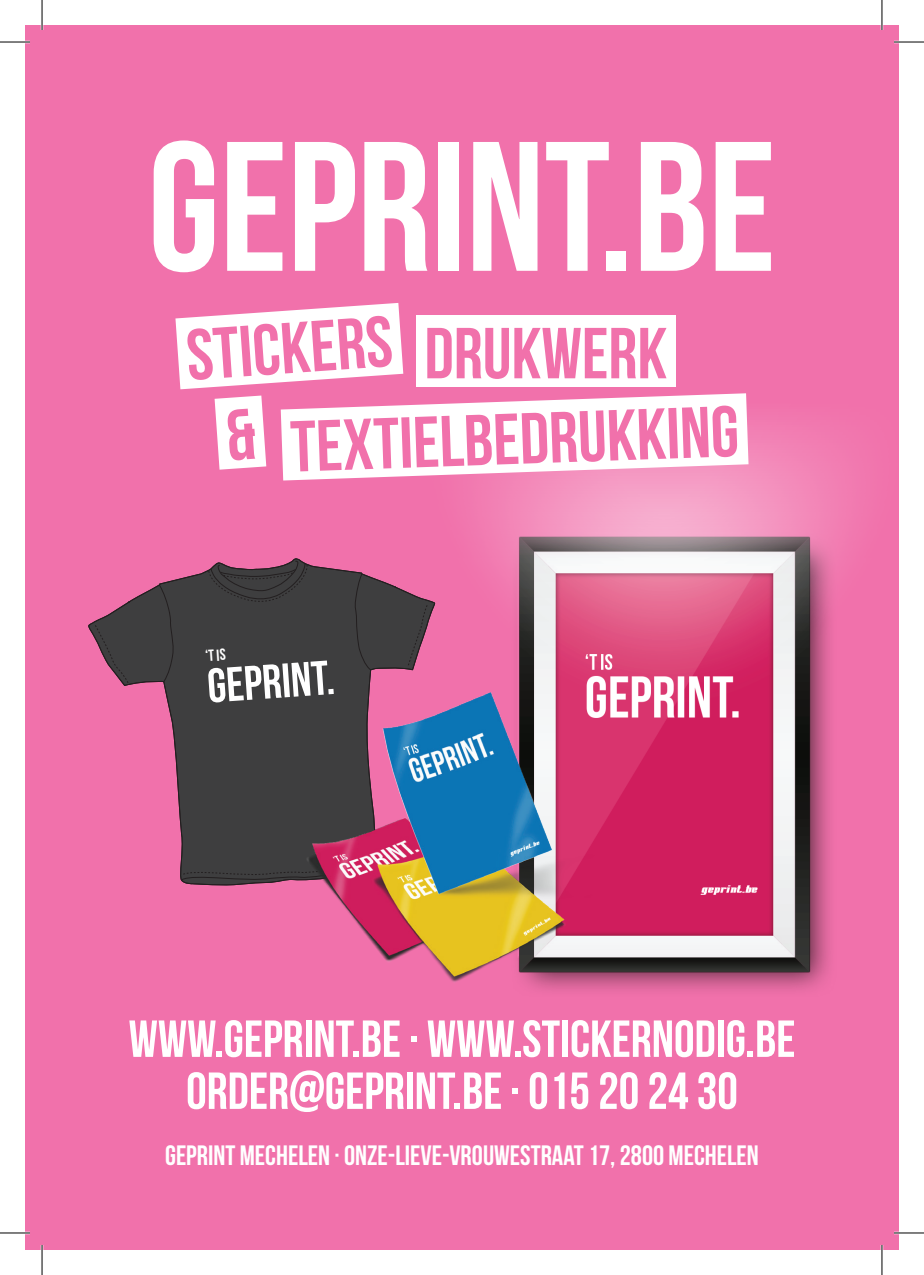
<style>
.page{position:relative;width:924px;height:1275px;background:#fff}
.page>*{position:absolute;margin:0;border:0;box-sizing:border-box;transform-origin:0 0}
.t1{font:184px "Bebas Neue";color:#fff}
.t2{font:72px/82.8px "Bebas Neue";color:#f171ab}
.t3{font:52px/52px "Bebas Neue";color:#fff;text-align:center}
.t4{font:48.2px "Bebas Neue";color:#fff}
.t5{font:28px "Bebas Neue";color:#fff}
.t6{font:16px "Bebas Neue";color:#fff}
</style>
<div class="page">
<div style="left:25px;top:25px;width:873px;height:1225px;background:#f171ab"></div>
<svg style="left:88px;top:558px;width:248px;height:327px"></svg>
<svg style="left:95px;top:624px;width:35px;height:61px"></svg>
<img style="left:336px;top:422px;width:516px;height:568px">
<img style="left:301px;top:687px;width:297px;height:297px">
<svg style="left:175px;top:303px;width:573px;height:177px"></svg>
<hr style="left:0;top:41px;width:30px;height:2px;background:#fff">
<hr style="left:893px;top:41px;width:30px;height:2px;background:#fff">
<hr style="left:0;top:1231px;width:30px;height:3px;background:#fff">
<hr style="left:893px;top:1231px;width:30px;height:3px;background:#fff">
<hr style="left:41px;top:0;width:2px;height:30px;background:#fff">
<hr style="left:41px;top:1245px;width:2px;height:30px;background:#fff">
<hr style="left:880px;top:0;width:2px;height:30px;background:#fff">
<hr style="left:880px;top:1245px;width:2px;height:30px;background:#fff">
<hr style="left:0;top:42px;width:30px;height:1px;background:#000">
<hr style="left:893px;top:42px;width:30px;height:1px;background:#000">
<hr style="left:0;top:1232px;width:30px;height:1px;background:#000">
<hr style="left:893px;top:1232px;width:30px;height:1px;background:#000">
<hr style="left:42px;top:0;width:1px;height:30px;background:#000">
<hr style="left:42px;top:1245px;width:1px;height:30px;background:#000">
<hr style="left:881px;top:0;width:1px;height:30px;background:#000">
<hr style="left:881px;top:1245px;width:1px;height:30px;background:#000">
<h1 class="t1" style="left:148px;top:106px;width:629px">GEPRINT.BE</h1>
<h2 class="t2" style="left:217px;top:311px;width:174px;text-indent:-33px;rotate:-4deg">STICKERS &amp;</h2>
<h2 class="t2" style="left:424px;top:311px;width:244px">DRUKWERK</h2>
<h2 class="t2" style="left:289px;top:404px;width:450px;rotate:-2deg">TEXTIELBEDRUKKING</h2>
<p class="t6" style="left:205px;top:647px;width:22px;rotate:-4deg">‘T IS</p>
<p class="t4" style="left:205px;top:659px;width:129px;rotate:-4deg">GEPRINT.</p>
<p class="t3" style="left:128px;top:1012px;width:668px">WWW.GEPRINT.BE · WWW.STICKERNODIG.BE<br>ORDER@GEPRINT.BE · 015 20 24 30</p>
<p class="t5" style="left:165px;top:1139px;width:595px">GEPRINT MECHELEN · ONZE-LIEVE-VROUWESTRAAT 17, 2800 MECHELEN</p>
</div>
